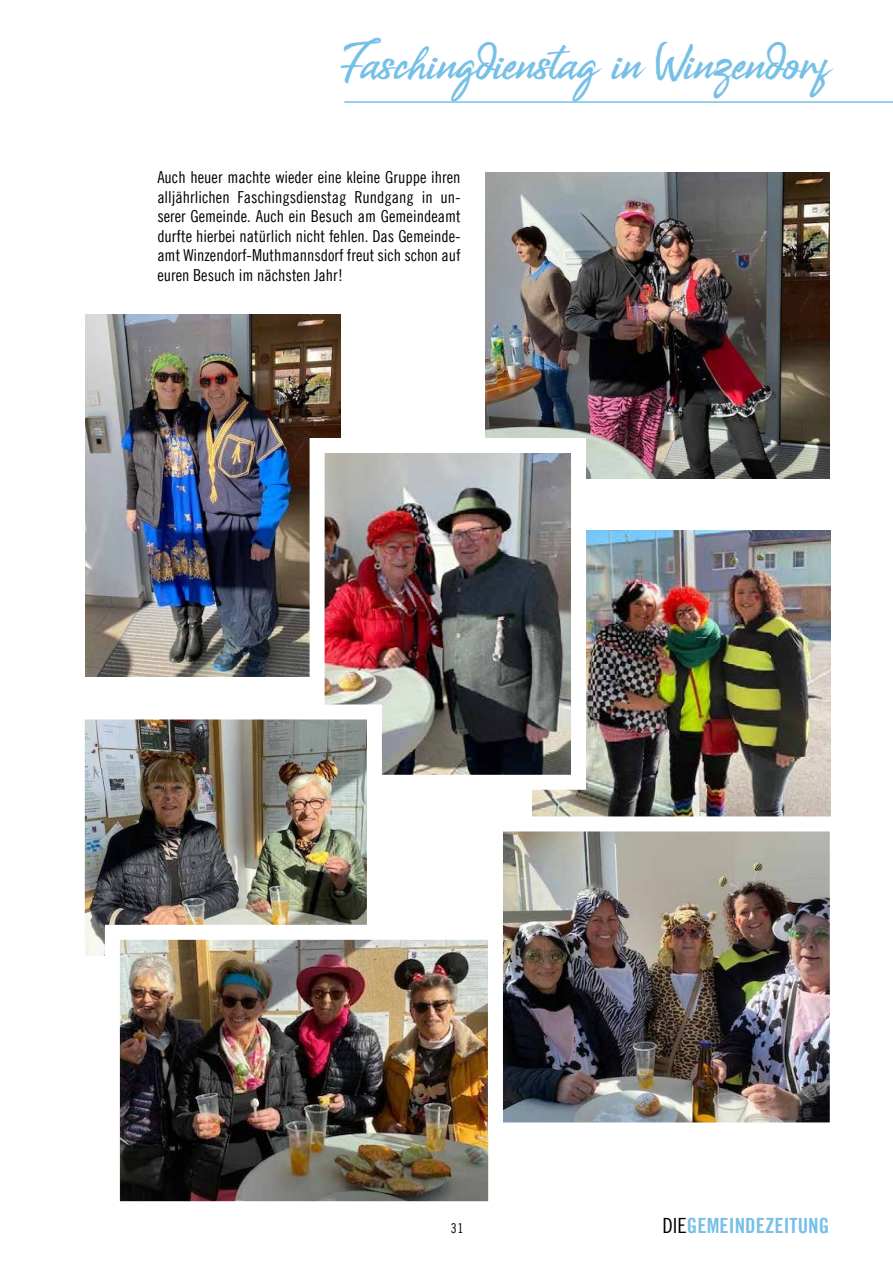
<style>
.page{position:relative;width:893px;height:1263px;background:#fff}
.page>*{position:absolute;margin:0;border:0;box-sizing:border-box;transform-origin:0 0}
.t1{font:24px "Bill Smith";color:#76c0e7}
.t2{font:21px "Trade Gothic LT Bold Cond Twenty";color:#76c0e7}
.t3{font:16.5px/19.5px "Trade Gothic LT Cond Eighteen";color:#000;text-align:justify}
.t4{font:13.5px "Trade Gothic LT Cond Eighteen";color:#000}
.s1{font-family:"Trade Gothic LT Cond Eighteen";color:#000}
</style>
<div class="page">
<hr style="left:344px;top:101px;width:549px;height:2px;background:#76c0e7">
<img style="left:485px;top:173px;width:344px;height:305px">
<img style="left:533px;top:531px;width:297px;height:278px">
<img style="left:85px;top:315px;width:255px;height:361px">
<img style="left:302px;top:430px;width:291px;height:367px">
<img style="left:84px;top:697px;width:305px;height:259px">
<img style="left:97px;top:917px;width:392px;height:285px">
<img style="left:480px;top:809px;width:351px;height:336px">
<h1 class="t1" style="left:341px;top:56px;width:502px">Faschingdienstag in Winzendorf</h1>
<p class="t3" style="left:157px;top:168px;width:305px">Auch heuer machte wieder eine kleine Gruppe ihren alljährlichen Faschingsdienstag Rundgang in un&shy;serer Gemeinde. Auch ein Besuch am Gemeindeamt durfte hierbei natürlich nicht fehlen. Das Gemeinde&shy;amt Winzendorf-Muthmannsdorf freut sich schon auf euren Besuch im nächsten Jahr!</p>
<p class="t4" style="left:451px;top:1220px;width:14px">31</p>
<p class="t2" style="left:662px;top:1213px;width:168px"><span class="s1">DIE</span>GEMEINDEZEITUNG</p>
</div>
